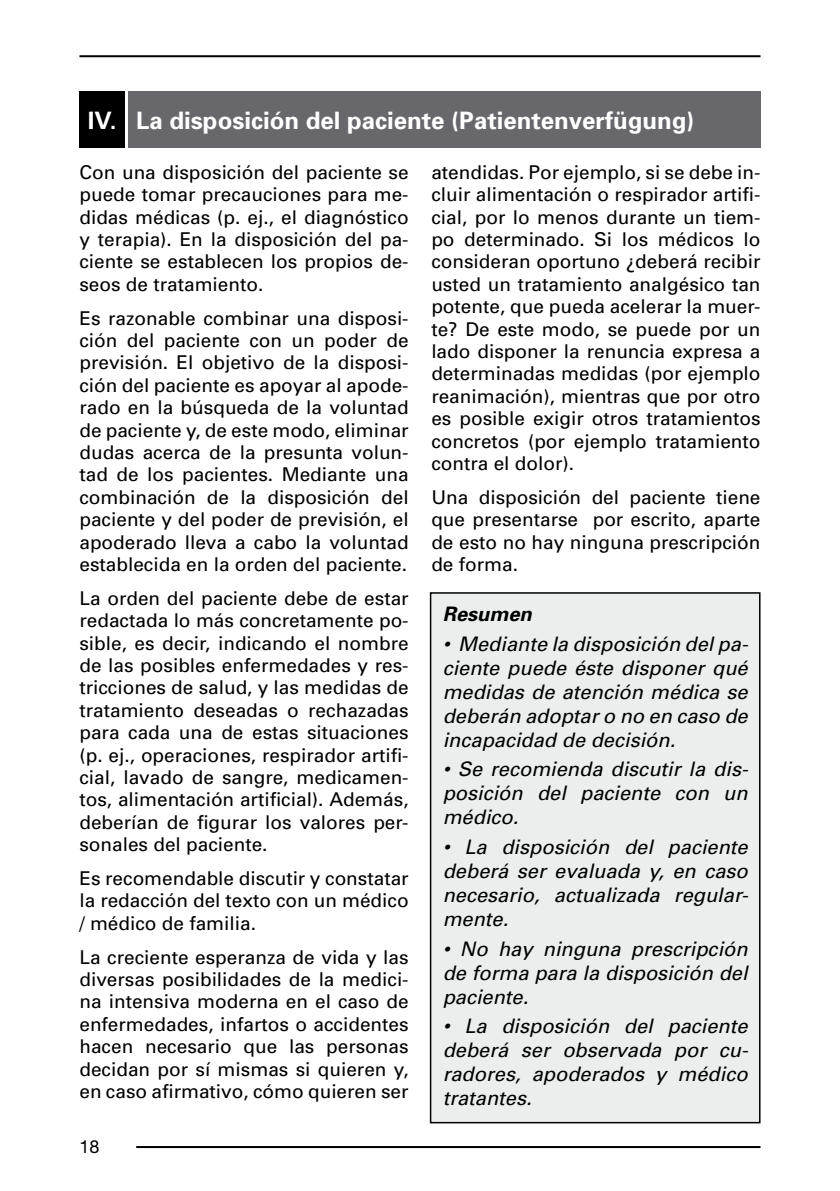
<style>
.page{position:relative;width:840px;height:1191px;background:#fff}
.page>*{position:absolute;margin:0;border:0;box-sizing:border-box;transform-origin:0 0}
.t1{font:700 24px "Univers";color:#fff}
.t2{font:italic 20px/24px "Univers";color:#000;text-align:justify}
.t3{font:italic 700 20px "Univers";color:#000}
.t4{font:19px/22.4px "Univers";color:#000;text-align:justify}
.t5{font:18px "Helvetica Neue";color:#000}
</style>
<div class="page">
<hr style="left:79px;top:55px;width:681px;height:2px;background:#000">
<hr style="left:136px;top:1146px;width:624px;height:2px;background:#000">
<div style="left:79px;top:91px;width:46px;height:56px;background:#000"></div>
<div style="left:128px;top:91px;width:632px;height:56px;background:#68676c"></div>
<div style="left:430px;top:593px;width:329px;height:529px;background:#eceeee"></div>
<div style="left:429px;top:592px;width:331px;height:531px;border:2px solid #000"></div>
<p class="t1" style="left:88px;top:106px;width:607px">IV. La disposición del paciente (Patientenverfügung)</p>
<p class="t4" style="left:79px;top:161px;width:330px">Con una disposición del paciente se puede tomar precauciones para me&shy;didas médicas (p. ej., el diagnóstico y terapia). En la disposición del pa&shy;ciente se establecen los propios de&shy;seos de tratamiento.</p>
<p class="t4" style="left:79px;top:307px;width:330px">Es razonable combinar una disposi&shy;ción del paciente con un poder de previsión. El objetivo de la disposi&shy;ción del paciente es apoyar al apode&shy;rado en la búsqueda de la voluntad de paciente y, de este modo, eliminar dudas acerca de la presunta volun&shy;tad de los pacientes. Mediante una combinación de la disposición del paciente y del poder de previsión, el apoderado lleva a cabo la voluntad establecida en la orden del paciente.</p>
<p class="t4" style="left:79px;top:587px;width:330px">La orden del paciente debe de estar redactada lo más concretamente po&shy;sible, es decir, indicando el nombre de las posibles enfermedades y res&shy;tricciones de salud, y las medidas de tratamiento deseadas o rechazadas para cada una de estas situaciones (p. ej., operaciones, respirador artifi&shy;cial, lavado de sangre, medicamen&shy;tos, alimentación artificial). Además, deberían de figurar los valores per&shy;sonales del paciente.</p>
<p class="t4" style="left:79px;top:867px;width:330px">Es recomendable discutir y constatar la redacción del texto con un médico / médico de familia.</p>
<p class="t4" style="left:79px;top:946px;width:330px">La creciente esperanza de vida y las diversas posibilidades de la medici&shy;na intensiva moderna en el caso de enfermedades, infartos o accidentes hacen necesario que las personas decidan por sí mismas si quieren y, en caso afirmativo, cómo quieren ser</p>
<p class="t4" style="left:431px;top:161px;width:330px">atendidas. Por ejemplo, si se debe in&shy;cluir alimentación o respirador artifi&shy;cial, por lo menos durante un tiem&shy;po determinado. Si los médicos lo consideran oportuno ¿deberá recibir usted un tratamiento analgésico tan potente, que pueda acelerar la muer&shy;te? De este modo, se puede por un lado disponer la renuncia expresa a determinadas medidas (por ejemplo reanimación), mientras que por otro es posible exigir otros tratamientos concretos (por ejemplo tratamiento contra el dolor).</p>
<p class="t4" style="left:431px;top:486px;width:330px">Una disposición del paciente tiene que presentarse por escrito, aparte de esto no hay ninguna prescripción de forma.</p>
<p class="t3" style="left:442px;top:602px;width:90px">Resumen</p>
<p class="t2" style="left:442px;top:631px;width:307px">• Mediante la disposición del pa&shy;ciente puede éste disponer qué medidas de atención médica se deberán adoptar o no en caso de incapacidad de decisión.</p>
<p class="t2" style="left:442px;top:757px;width:307px">• Se recomienda discutir la dis&shy;posición del paciente con un médico.</p>
<p class="t2" style="left:442px;top:835px;width:307px">• La disposición del paciente deberá ser evaluada y, en caso necesario, actualizada regular&shy;mente.</p>
<p class="t2" style="left:442px;top:936px;width:306px">• No hay ninguna prescripción de forma para la disposición del paciente.</p>
<p class="t2" style="left:442px;top:1014px;width:307px">• La disposición del paciente deberá ser observada por cu&shy;radores, apoderados y médico tratantes.</p>
<p class="t5" style="left:79px;top:1135px;width:10px">18</p>
</div>
